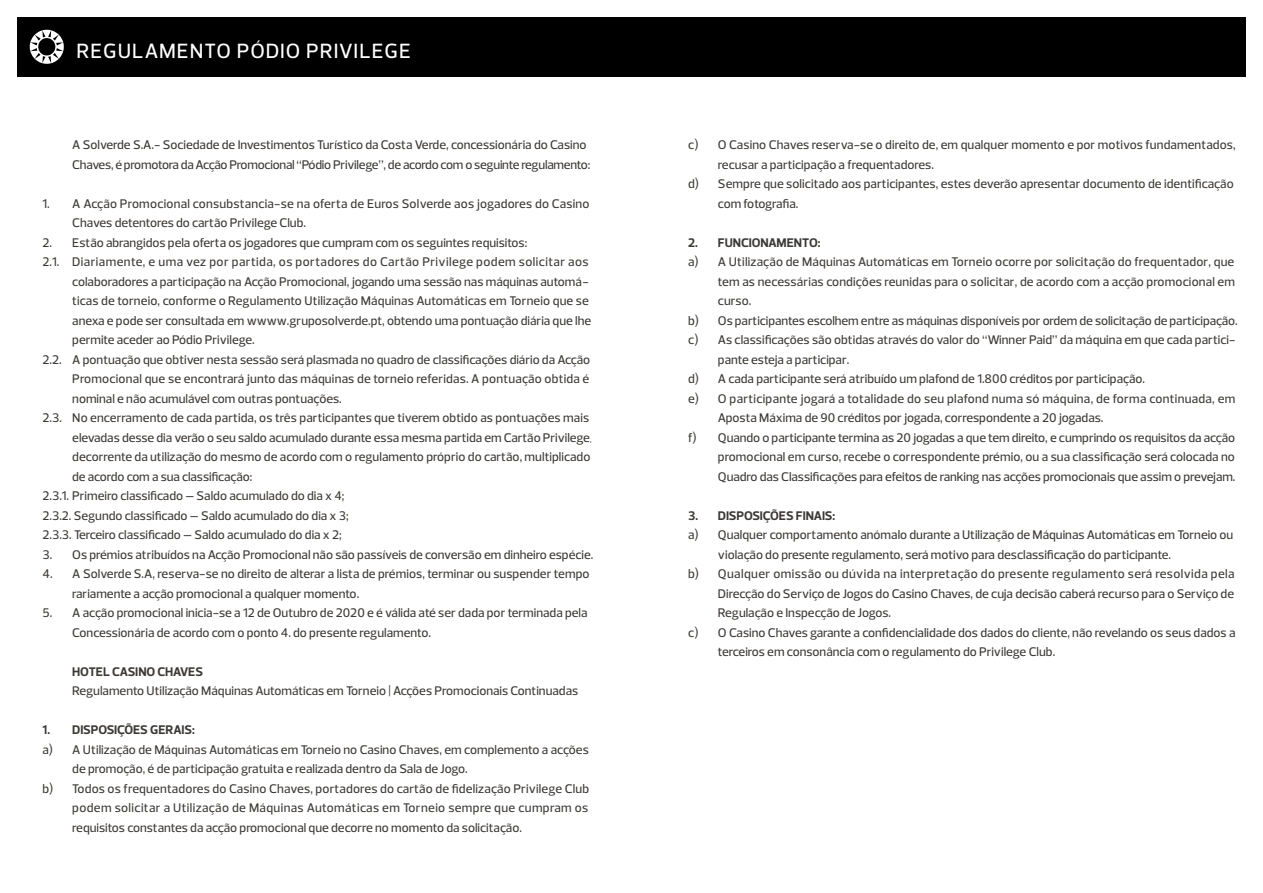
<style>
.page{position:relative;width:1263px;height:893px;background:#fff}
.page>*{position:absolute;margin:0;border:0;box-sizing:border-box;transform-origin:0 0}
.t1{font:500 21px "Prelo";letter-spacing:.05em;color:#fff}
.t2{font:500 12.75px/19.5px "Prelo";color:#3c3835}
.t3{font:500 12.75px/19.5px "Prelo";letter-spacing:-.02em;color:#3c3835}
.t4{font:500 12.75px "Prelo";letter-spacing:.03em;color:#3c3835}
.t5{font:500 12.75px/19.5px "Prelo";letter-spacing:.02em;color:#3c3835}
.t6{font:500 12.75px "Prelo";letter-spacing:.035em;color:#3c3835}
.t7{font:500 12.75px "Prelo";letter-spacing:.025em;color:#3c3835}
.t8{font:700 12.75px "Prelo";letter-spacing:-.01em;color:#3c3835}
.t9{font:500 12.75px "Prelo";letter-spacing:-.03em;color:#3c3835}
</style>
<div class="page">
<div style="left:17px;top:17px;width:1229px;height:60px;background:#000"></div>
<svg style="left:30px;top:30px;width:34px;height:34px"></svg>
<h1 class="t1" style="left:77px;top:38px;width:336px">REGULAMENTO PÓDIO PRIVILEGE</h1>
<p class="t3" style="left:72px;top:135px;width:519px">A Solverde S.A.- Sociedade de Investimentos Turístico da Costa Verde, concessionária do Casino<br>Chaves, é promotora da Acção Promocional “Pódio Privilege”, de acordo com o seguinte regulamento:</p>
<p class="t5" style="left:72px;top:194px;width:519px;text-indent:-30px">1. A Acção Promocional consubstancia-se na oferta de Euros Solverde aos jogadores do Casino<br>Chaves detentores do cartão Privilege Club.</p>
<p class="t2" style="left:43px;top:233px;width:486px">2. Estão abrangidos pela oferta os jogadores que cumpram com os seguintes requisitos:</p>
<p class="t6" style="left:43px;top:254px;width:548px">2.1. Diariamente, e uma vez por partida, os portadores do Cartão Privilege podem solicitar aos</p>
<p class="t2" style="left:72px;top:272px;width:518px">colaboradores a participação na Acção Promocional, jogando uma sessão nas máquinas automá -</p>
<p class="t2" style="left:72px;top:291px;width:518px">ticas de torneio, conforme o Regulamento Utilização Máquinas Automáticas em Torneio que se</p>
<p class="t2" style="left:72px;top:311px;width:520px">anexa e pode ser consultada em wwww.gruposolverde.pt, obtendo uma pontuação diária que lhe</p>
<p class="t2" style="left:72px;top:330px;width:184px">permite aceder ao Pódio Privilege.</p>
<p class="t2" style="left:43px;top:350px;width:549px">2.2. A pontuação que obtiver nesta sessão será plasmada no quadro de classificações diário da Acção</p>
<p class="t2" style="left:72px;top:369px;width:518px">Promocional que se encontrará junto das máquinas de torneio referidas. A pontuação obtida é</p>
<p class="t2" style="left:72px;top:389px;width:271px">nominal e não acumulável com outras pontuações.</p>
<p class="t2" style="left:43px;top:408px;width:548px">2.3. No encerramento de cada partida, os três participantes que tiverem obtido as pontuações mais</p>
<p class="t2" style="left:72px;top:428px;width:521px">elevadas desse dia verão o seu saldo acumulado durante essa mesma partida em Cartão Privilege,</p>
<p class="t2" style="left:72px;top:447px;width:520px">decorrente da utilização do mesmo de acordo com o regulamento próprio do cartão, multiplicado</p>
<p class="t2" style="left:72px;top:467px;width:181px">de acordo com a sua classificação:</p>
<p class="t2" style="left:43px;top:486px;width:303px">2.3.1. Primeiro classificado – Saldo acumulado do dia x 4;</p>
<p class="t2" style="left:43px;top:506px;width:308px">2.3.2. Segundo classificado – Saldo acumulado do dia x 3;</p>
<p class="t2" style="left:43px;top:525px;width:301px">2.3.3. Terceiro classificado – Saldo acumulado do dia x 2;</p>
<p class="t2" style="left:43px;top:545px;width:552px">3. Os prémios atribuídos na Acção Promocional não são passíveis de conversão em dinheiro espécie.</p>
<p class="t2" style="left:72px;top:564px;width:519px;text-indent:-30px">4. A Solverde S.A, reserva-se no direito de alterar a lista de prémios, terminar ou suspender tempo rariamente a acção promocional a qualquer momento.</p>
<p class="t2" style="left:72px;top:603px;width:517px;text-indent:-30px">5. A acção promocional inicia-se a 12 de Outubro de 2020 e é válida até ser dada por terminada pela<br>Concessionária de acordo com o ponto 4. do presente regulamento.</p>
<p class="t8" style="left:72px;top:664px;width:132px">HOTEL CASINO CHAVES</p>
<p class="t2" style="left:72px;top:681px;width:507px">Regulamento Utilização Máquinas Automáticas em Torneio | Acções Promocionais Continuadas</p>
<p class="t8" style="left:43px;top:722px;width:154px">1. DISPOSIÇÕES GERAIS:</p>
<p class="t2" style="left:43px;top:740px;width:548px">a) A Utilização de Máquinas Automáticas em Torneio no Casino Chaves, em complemento a acções</p>
<p class="t2" style="left:72px;top:759px;width:397px">de promoção, é de participação gratuita e realizada dentro da Sala de Jogo.</p>
<p class="t2" style="left:43px;top:779px;width:548px">b) Todos os frequentadores do Casino Chaves, portadores do cartão de fidelização Privilege Club</p>
<p class="t4" style="left:72px;top:800px;width:518px">podem solicitar a Utilização de Máquinas Automáticas em Torneio sempre que cumpram os</p>
<p class="t2" style="left:72px;top:818px;width:451px">requisitos constantes da acção promocional que decorre no momento da solicitação.</p>
<p class="t2" style="left:688px;top:135px;width:549px">c) O Casino Chaves reserva-se o direito de, em qualquer momento e por motivos fundamentados,</p>
<p class="t2" style="left:718px;top:155px;width:217px">recusar a participação a frequentadores.</p>
<p class="t2" style="left:688px;top:174px;width:547px">d) Sempre que solicitado aos participantes, estes deverão apresentar documento de identificação</p>
<p class="t9" style="left:718px;top:195px;width:82px">com fotografia.</p>
<p class="t8" style="left:688px;top:234px;width:134px">2. FUNCIONAMENTO:</p>
<p class="t2" style="left:688px;top:252px;width:548px">a) A Utilização de Máquinas Automáticas em Torneio ocorre por solicitação do frequentador, que</p>
<p class="t2" style="left:718px;top:272px;width:518px">tem as necessárias condições reunidas para o solicitar, de acordo com a acção promocional em</p>
<p class="t2" style="left:718px;top:291px;width:35px">curso.</p>
<p class="t2" style="left:688px;top:311px;width:551px">b) Os participantes escolhem entre as máquinas disponíveis por ordem de solicitação de participação.</p>
<p class="t2" style="left:688px;top:330px;width:549px">c) As classificações são obtidas através do valor do “Winner Paid” da máquina em que cada partici-</p>
<p class="t2" style="left:718px;top:350px;width:133px">pante esteja a participar.</p>
<p class="t2" style="left:688px;top:369px;width:458px">d) A cada participante será atribuído um plafond de 1.800 créditos por participação.</p>
<p class="t7" style="left:688px;top:390px;width:549px">e) O participante jogará a totalidade do seu plafond numa só máquina, de forma continuada, em</p>
<p class="t2" style="left:718px;top:408px;width:387px">Aposta Máxima de 90 créditos por jogada, correspondente a 20 jogadas.</p>
<p class="t2" style="left:688px;top:428px;width:548px">f) Quando o participante termina as 20 jogadas a que tem direito, e cumprindo os requisitos da acção</p>
<p class="t2" style="left:718px;top:447px;width:518px">promocional em curso, recebe o correspondente prémio, ou a sua classificação será colocada no</p>
<p class="t2" style="left:718px;top:467px;width:519px">Quadro das Classificações para efeitos de ranking nas acções promocionais que assim o prevejam.</p>
<p class="t8" style="left:688px;top:507px;width:149px">3. DISPOSIÇÕES FINAIS:</p>
<p class="t2" style="left:688px;top:525px;width:547px">a) Qualquer comportamento anómalo durante a Utilização de Máquinas Automáticas em Torneio ou</p>
<p class="t2" style="left:718px;top:545px;width:455px">violação do presente regulamento, será motivo para desclassificação do participante.</p>
<p class="t4" style="left:688px;top:566px;width:548px">b) Qualquer omissão ou dúvida na interpretação do presente regulamento será resolvida pela</p>
<p class="t2" style="left:718px;top:584px;width:518px">Direcção do Serviço de Jogos do Casino Chaves, de cuja decisão caberá recurso para o Serviço de</p>
<p class="t2" style="left:718px;top:603px;width:175px">Regulação e Inspecção de Jogos.</p>
<p class="t2" style="left:688px;top:623px;width:549px">c) O Casino Chaves garante a confidencialidade dos dados do cliente, não revelando os seus dados a</p>
<p class="t2" style="left:718px;top:642px;width:339px">terceiros em consonância com o regulamento do Privilege Club.</p>
</div>
